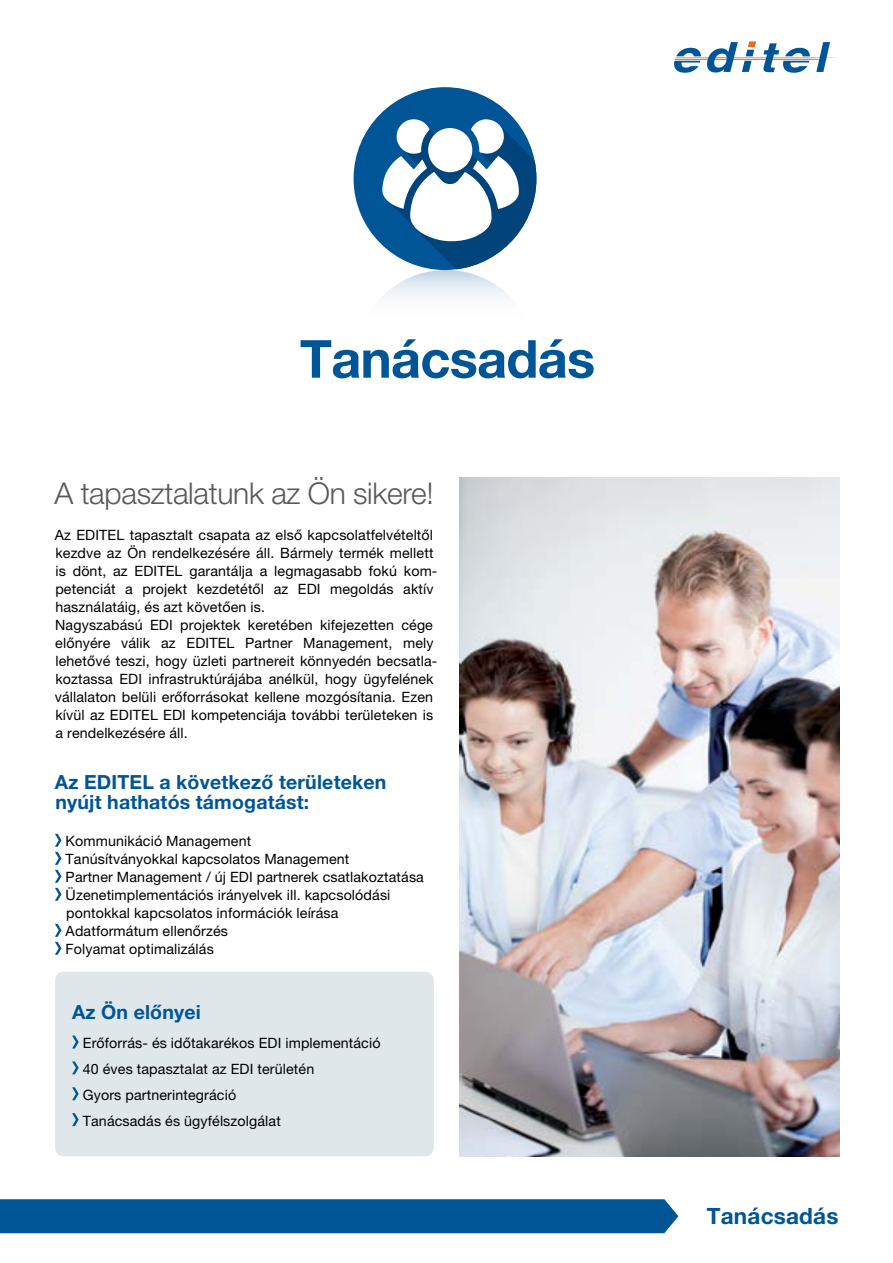
<style>
.page{position:relative;width:893px;height:1263px;background:#fff}
.page>*{position:absolute;margin:0;border:0;box-sizing:border-box;transform-origin:0 0}
.t1{font:700 52.5px "Helvetica Neue LT Pro";letter-spacing:-.015em;color:#005596}
.t2{font:300 30px "Helvetica Neue LT Pro";letter-spacing:-.01em;color:#58595b}
.t3{font:700 22.5px "Helvetica Neue LT Pro";letter-spacing:.01em;color:#005596}
.t4{font:700 19.5px/19.5px "Helvetica Neue LT Pro";letter-spacing:.01em;color:#005596}
.t5{font:14.25px/18px "Helvetica Neue LT Pro";letter-spacing:.01em;color:#000}
</style>
<div class="page">
<svg style="left:355px;top:270px;width:182px;height:183px"></svg>
<div style="left:354px;top:87px;width:182px;height:183px;background:#005596;border-radius:50%"></div>
<svg style="left:382px;top:118px;width:154px;height:152px"></svg>
<svg style="left:55px;top:834px;width:6px;height:67px"></svg>
<svg style="left:55px;top:924px;width:6px;height:31px"></svg>
<svg style="left:674px;top:41px;width:163px;height:32px"></svg>
<img style="left:459px;top:477px;width:380px;height:679px">
<div style="left:55px;top:972px;width:379px;height:184px;background:#e0e7eb;border-radius:9px"></div>
<svg style="left:72px;top:1035px;width:7px;height:13px"></svg>
<svg style="left:72px;top:1061px;width:7px;height:13px"></svg>
<svg style="left:72px;top:1087px;width:7px;height:13px"></svg>
<svg style="left:72px;top:1113px;width:7px;height:13px"></svg>
<div style="left:0;top:1199px;width:678px;height:34px;background:#005596"></div>
<h1 class="t1" style="left:300px;top:326px;width:297px">Tanácsadás</h1>
<h2 class="t2" style="left:54px;top:475px;width:381px">A tapasztalatunk az Ön sikere!</h2>
<p class="t5" style="left:55px;top:526px;width:384px">Az EDITEL tapasztalt csapata az első kapcsolatfelvételtől kezdve az Ön rendelkezésére áll. Bármely termék mellett is dönt, az EDITEL garantálja a legmagasabb fokú kom&shy;petenciát a projekt kezdetétől az EDI megoldás aktív használatáig, és azt követően is.<br>Nagyszabású EDI projektek keretében kifejezetten cége előnyére válik az EDITEL Partner Management, mely lehetővé teszi, hogy üzleti partnereit könnyedén becsatla&shy;koztassa EDI infrastruktúrájába anélkül, hogy ügyfelének vállalaton belüli erőforrásokat kellene mozgósítania. Ezen kívül az EDITEL EDI kompetenciája további területeken is a rendelkezésére áll.</p>
<h3 class="t4" style="left:55px;top:772px;width:333px">Az EDITEL a következő területeken nyújt hathatós támogatást:</h3>
<p class="t5" style="left:66px;top:832px;width:360px">Kommunikáció Management<br>Tanúsítványokkal kapcsolatos Management<br>Partner Management / új EDI partnerek csatlakoztatása Üzenetimplementációs irányelvek ill. kapcsolódási pontokkal kapcsolatos információk leírása Adatformátum ellenőrzés<br>Folyamat optimalizálás</p>
<h3 class="t4" style="left:72px;top:1002px;width:130px">Az Ön előnyei</h3>
<p class="t5" style="left:83px;top:1030px;width:299px;line-height:26px">Erőforrás- és időtakarékos EDI implementáció 40 éves tapasztalat az EDI területén<br>Gyors partnerintegráció<br>Tanácsadás és ügyfélszolgálat</p>
<h3 class="t3" style="left:707px;top:1202px;width:133px">Tanácsadás</h3>
</div>
